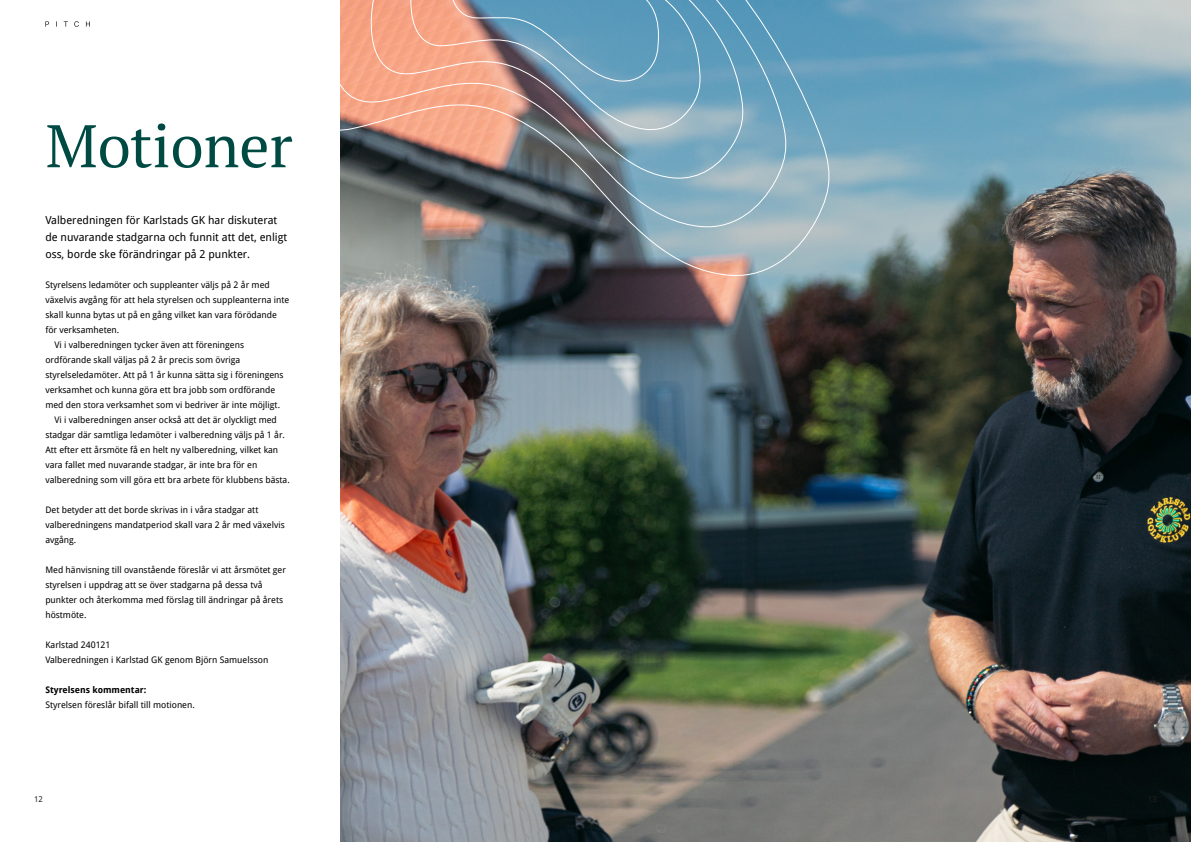
<style>
.page{position:relative;width:1191px;height:842px;background:#fff}
.page>*{position:absolute;margin:0;border:0;box-sizing:border-box;transform-origin:0 0}
.t1{font:60px "PT Serif";color:#004a44}
.t2{font:11px/17px "Droid Sans";color:#000}
.t3{font:9px/15px "Droid Sans";color:#000}
.t4{font:700 9px "Droid Sans";color:#000}
.t5{font:8px "Droid Sans";color:#231f20}
</style>
<div class="page">
<svg style="left:45px;top:21px;width:45px;height:6px"></svg>
<img style="left:341px;top:0;width:850px;height:842px">
<img style="left:340px;top:0;width:493px;height:277px">
<h1 class="t1" style="left:46px;top:107px;width:248px">Motioner</h1>
<p class="t2" style="left:45px;top:211px;width:243px">Valberedningen för Karlstads GK har diskuterat de nuvarande stadgarna och funnit att det, enligt oss, borde ske förändringar på 2 punkter.</p>
<p class="t3" style="left:45px;top:277px;width:226px">Styrelsens ledamöter och suppleanter väljs på 2 år med</p>
<p class="t3" style="left:45px;top:292px;width:245px">växelvis avgång för att hela styrelsen och suppleanterna inte</p>
<p class="t3" style="left:45px;top:307px;width:233px">skall kunna bytas ut på en gång vilket kan vara förödande</p>
<p class="t3" style="left:45px;top:322px;width:75px">för verksamheten.</p>
<p class="t3" style="left:54px;top:337px;width:191px">Vi i valberedningen tycker även att föreningens</p>
<p class="t3" style="left:45px;top:352px;width:196px">ordförande skall väljas på 2 år precis som övriga</p>
<p class="t3" style="left:45px;top:367px;width:240px">styrelseledamöter. Att på 1 år kunna sätta sig i föreningens</p>
<p class="t3" style="left:45px;top:382px;width:231px">verksamhet och kunna göra ett bra jobb som ordförande</p>
<p class="t3" style="left:45px;top:397px;width:236px">med den stora verksamhet som vi bedriver är inte möjligt.</p>
<p class="t3" style="left:54px;top:412px;width:224px">Vi i valberedningen anser också att det är olyckligt med</p>
<p class="t3" style="left:45px;top:427px;width:241px">stadgar där samtliga ledamöter i valberedning väljs på 1 år.</p>
<p class="t3" style="left:45px;top:442px;width:234px">Att efter ett årsmöte få en helt ny valberedning, vilket kan</p>
<p class="t3" style="left:45px;top:457px;width:213px">vara fallet med nuvarande stadgar, är inte bra för en</p>
<p class="t3" style="left:45px;top:472px;width:246px">valberedning som vill göra ett bra arbete för klubbens bästa.</p>
<p class="t3" style="left:45px;top:502px;width:241px">Det betyder att det borde skrivas in i våra stadgar att valberedningens mandatperiod skall vara 2 år med växelvis avgång.</p>
<p class="t3" style="left:45px;top:562px;width:242px">Med hänvisning till ovanstående föreslår vi att årsmötet ger styrelsen i uppdrag att se över stadgarna på dessa två punkter och återkomma med förslag till ändringar på årets höstmöte.</p>
<p class="t3" style="left:45px;top:637px;width:224px">Karlstad 240121<br>Valberedningen i Karlstad GK genom Björn Samuelsson</p>
<p class="t4" style="left:45px;top:683px;width:102px">Styrelsens kommentar:</p>
<p class="t3" style="left:45px;top:697px;width:151px">Styrelsen föreslår bifall till motionen.</p>
<p class="t5" style="left:34px;top:793px;width:10px">12</p>
</div>
